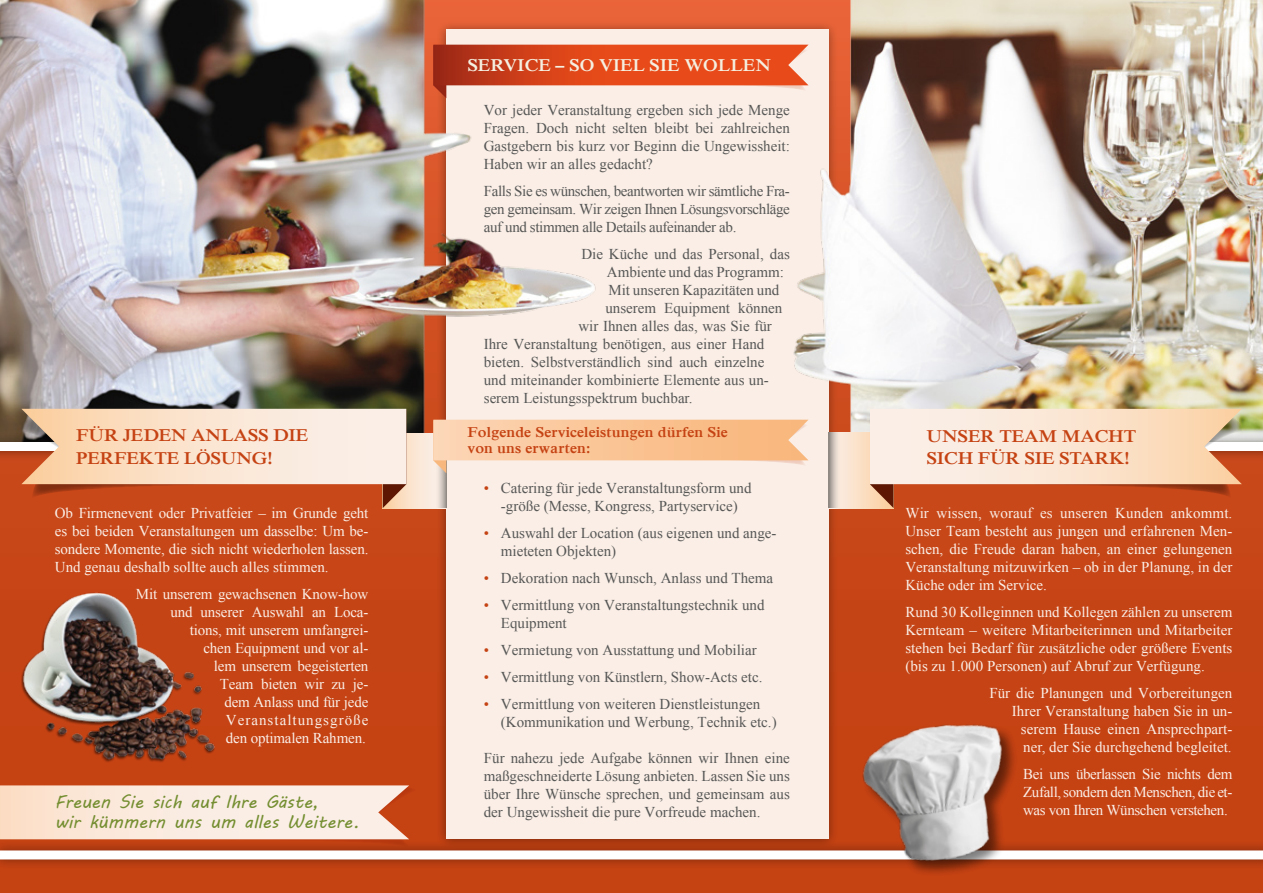
<style>
.page{position:relative;width:1263px;height:893px;background:#c54415}
.page>*{position:absolute;margin:0;border:0;box-sizing:border-box;transform-origin:0 0}
.t1{font:700 18px/22.5px "Iskoola Pota";letter-spacing:-.01em;color:#c54213}
.t2{font:18px/19.5px "MV Boli";color:#748e30}
.t3{font:700 18px "Iskoola Pota";color:#f5f0e1}
.t4{font:15px/18px "Iskoola Pota";color:#575756;text-align:justify}
.t5{font:15px/18px "Iskoola Pota";color:#faeee6;text-align:justify}
.t6{font:700 15px/16.5px "Iskoola Pota";letter-spacing:.01em;color:#c54213}
.s1{color:#c54213}
</style>
<div class="page">
<div style="left:436px;top:20px;width:403px;height:828px;background:#000;opacity:.4"></div>
<div style="left:446px;top:30px;width:383px;height:809px;background:#faeee6"></div>
<img style="left:712px;top:0;width:551px;height:446px">
<img style="left:0;top:0;width:613px;height:433px">
<div style="left:0;top:432px;width:416px;height:29px;background:#000;opacity:.4"></div>
<div style="left:0;top:442px;width:407px;height:9px;background:#fff"></div>
<div style="left:872px;top:432px;width:391px;height:29px;background:#000;opacity:.4"></div>
<div style="left:881px;top:442px;width:382px;height:9px;background:#fff"></div>
<div style="left:0;top:841px;width:1263px;height:28px;background:#000;opacity:.4"></div>
<div style="left:0;top:850px;width:1263px;height:9px;background:#fff"></div>
<div style="left:383px;top:433px;width:63px;height:75px;background:#fbe6d4"></div>
<div style="left:829px;top:432px;width:64px;height:76px;background:#fbe1c7"></div>
<svg style="left:869px;top:409px;width:373px;height:99px"></svg>
<svg style="left:21px;top:409px;width:385px;height:99px"></svg>
<svg style="left:829px;top:432px;width:21px;height:76px;fill:#f7e6d4"></svg>
<svg style="left:426px;top:433px;width:20px;height:75px"></svg>
<svg style="left:433px;top:420px;width:375px;height:53px"></svg>
<img style="left:831px;top:673px;width:213px;height:200px">
<svg style="left:0;top:785px;width:418px;height:63px;background:#eec9b6"></svg>
<img style="left:21px;top:592px;width:194px;height:169px">
<svg style="left:433px;top:45px;width:375px;height:53px"></svg>
<p class="t3" style="left:467px;top:55px;width:305px">SERVICE – SO VIEL SIE WOLLEN</p>
<p class="t4" style="left:484px;top:101px;width:308px">Vor jeder Veranstaltung ergeben sich jede Menge Fragen. Doch nicht selten bleibt bei zahlreichen Gastgebern bis kurz vor Beginn die Ungewissheit:<br>Haben wir an alles gedacht?</p>
<p class="t4" style="left:484px;top:182px;width:308px">Falls Sie es wünschen, beantworten wir sämtliche Fra&shy;gen gemeinsam. Wir zeigen Ihnen Lösungsvorschläge auf und stimmen alle Details aufeinander ab.</p>
<p class="t4" style="left:581px;top:245px;width:210px">Die Küche und das Personal, das</p>
<p class="t4" style="left:607px;top:263px;width:179px">Ambiente und das Programm:</p>
<p class="t4" style="left:608px;top:281px;width:173px">Mit unseren Kapazitäten und</p>
<p class="t4" style="left:605px;top:299px;width:179px">unserem Equipment können</p>
<p class="t4" style="left:578px;top:317px;width:195px">wir Ihnen alles das, was Sie für</p>
<p class="t4" style="left:484px;top:335px;width:282px">Ihre Veranstaltung benötigen, aus einer Hand</p>
<p class="t4" style="left:484px;top:353px;width:282px">bieten. Selbstverständlich sind auch einzelne</p>
<p class="t4" style="left:484px;top:371px;width:286px">und miteinander kombinierte Elemente aus un-</p>
<p class="t4" style="left:484px;top:389px;width:210px">serem Leistungsspektrum buchbar.</p>
<p class="t1" style="left:76px;top:424px;width:234px">FÜR JEDEN ANLASS DIE<br>PERFEKTE LÖSUNG!</p>
<p class="t1" style="left:927px;top:425px;width:211px;line-height:21.6px">UNSER TEAM MACHT<br>SICH FÜR SIE STARK!</p>
<p class="t6" style="left:467px;top:424px;width:262px">Folgende Serviceleistungen dürfen Sie von uns erwarten:</p>
<p class="t5" style="left:55px;top:504px;width:315px">Ob Firmenevent oder Privatfeier – im Grunde geht es bei beiden Veranstaltungen um dasselbe: Um be&shy;sondere Momente, die sich nicht wiederholen lassen.<br>Und genau deshalb sollte auch alles stimmen.</p>
<p class="t5" style="left:136px;top:585px;width:234px;text-align:right">Mit unserem gewachsenen Know-how und unserer Auswahl an Loca&shy;tions, mit unserem umfangrei-<br>chen Equipment und vor al-<br>lem unserem begeisterten<br>Team bieten wir zu je-<br>dem Anlass und für jede<br>Veranstaltungsgröße<br>den optimalen Rahmen.</p>
<p class="t2" style="left:55px;top:792px;width:305px">Freuen Sie sich auf Ihre Gäste,<br>wir kümmern uns um alles Weitere.</p>
<p class="t4" style="left:484px;top:479px;width:269px;text-align:center"><span class="s1">•</span> Catering für jede Veranstaltungsform und -größe (Messe, Kongress, Partyservice)</p>
<p class="t4" style="left:501px;top:524px;width:277px;text-indent:-17px"><span class="s1">•</span> Auswahl der Location (aus eigenen und ange&shy;mieteten Objekten)</p>
<p class="t4" style="left:484px;top:569px;width:291px"><span class="s1">•</span> Dekoration nach Wunsch, Anlass und Thema</p>
<p class="t4" style="left:501px;top:596px;width:265px;text-indent:-17px"><span class="s1">•</span> Vermittlung von Veranstaltungstechnik und<br>Equipment</p>
<p class="t4" style="left:484px;top:641px;width:274px"><span class="s1">•</span> Vermietung von Ausstattung und Mobiliar</p>
<p class="t4" style="left:484px;top:668px;width:280px"><span class="s1">•</span> Vermittlung von Künstlern, Show-Acts etc.</p>
<p class="t4" style="left:501px;top:695px;width:277px;text-indent:-17px"><span class="s1">•</span> Vermittlung von weiteren Dienstleistungen (Kommunikation und Werbung, Technik etc.)</p>
<p class="t4" style="left:484px;top:749px;width:308px">Für nahezu jede Aufgabe können wir Ihnen eine maßgeschneiderte Lösung anbieten. Lassen Sie uns über Ihre Wünsche sprechen, und gemeinsam aus der Ungewissheit die pure Vorfreude machen.</p>
<p class="t5" style="left:905px;top:504px;width:329px">Wir wissen, worauf es unseren Kunden ankommt.<br>Unser Team besteht aus jungen und erfahrenen Men&shy;schen, die Freude daran haben, an einer gelungenen Veranstaltung mitzuwirken – ob in der Planung, in der Küche oder im Service.</p>
<p class="t5" style="left:905px;top:603px;width:329px">Rund 30 Kolleginnen und Kollegen zählen zu unserem Kernteam – weitere Mitarbeiterinnen und Mitarbeiter stehen bei Bedarf für zusätzliche oder größere Events (bis zu 1.000 Personen) auf Abruf zur Verfügung.</p>
<p class="t5" style="left:989px;top:684px;width:245px;text-align:right">Für die Planungen und Vorbereitungen Ihrer Veranstaltung haben Sie in un&shy;serem Hause einen Ansprechpart-<br>ner, der Sie durchgehend begleitet.</p>
<p class="t5" style="left:1023px;top:765px;width:211px">Bei uns überlassen Sie nichts dem Zufall, sondern den Menschen, die et&shy;was von Ihren Wünschen verstehen.</p>
</div>
